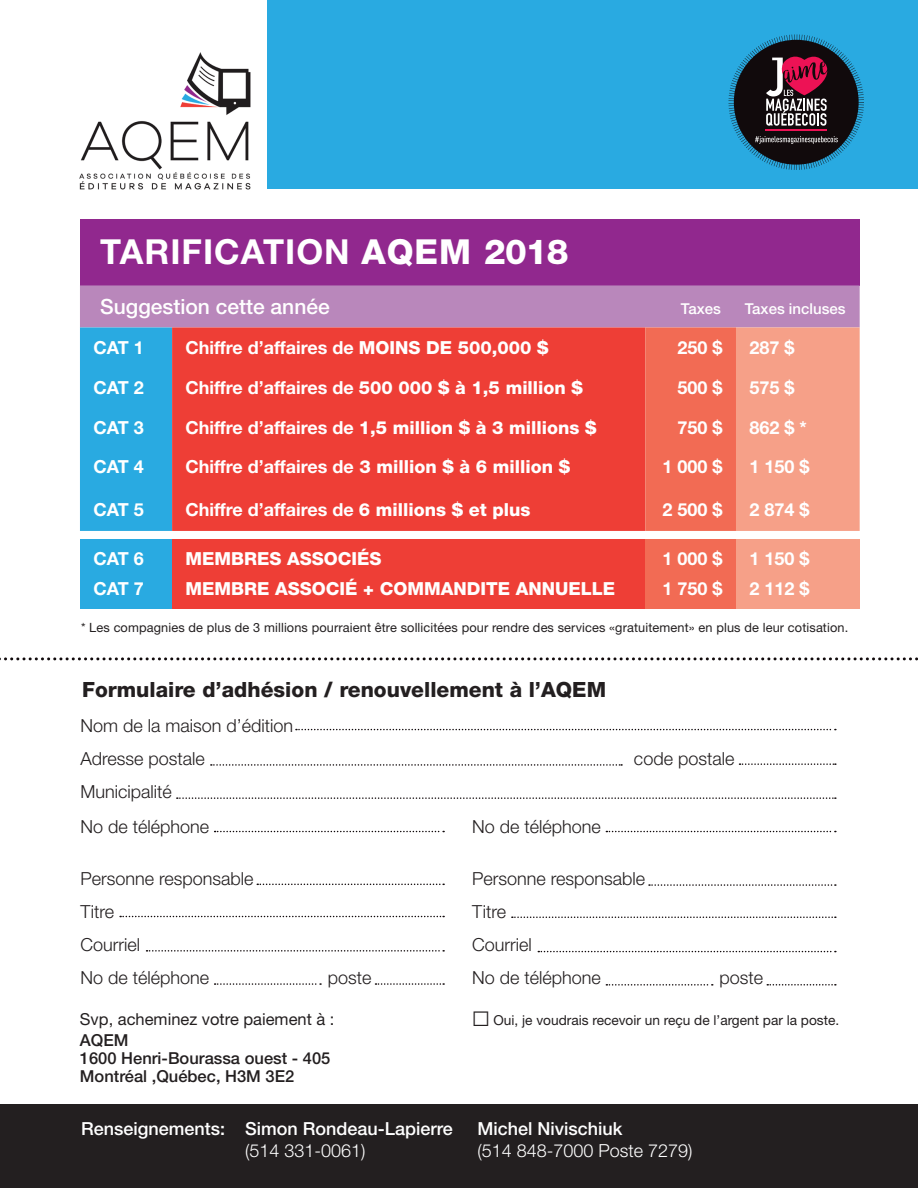
<style>
.page{position:relative;width:918px;height:1188px;background:#fff}
.page>*{position:absolute;margin:0;border:0;box-sizing:border-box;transform-origin:0 0}
.t1{font:700 34.5px "Helvetica Neue LT Std";letter-spacing:.03em;color:#fff}
.t2{font:800 21px "Helvetica Neue LT Std";color:#231f20}
.t3{font:500 21px "Helvetica Neue LT Std";color:#fff}
.t4{font:700 18px "Helvetica Neue LT Std";color:#fff}
.t5{font:300 18px/33.2px "Helvetica Neue LT Std";color:#231f20}
.t6{font:800 18px "Helvetica Neue LT Std";color:#fff}
.t7{font:500 18px "Helvetica Neue LT Std";color:#fff}
.t8{font:300 18px "Helvetica Neue LT Std";color:#fff}
.t9{font:500 16.5px/18px "Helvetica Neue LT Std";color:#231f20}
.t10{font:16.5px "Helvetica Neue LT Std";color:#231f20}
.t11{font:500 15px "Helvetica Neue LT Std";color:#fff}
.t12{font:13.65px "Helvetica Neue LT Std";color:#231f20}
.t13{font:12.75px "Helvetica Neue LT Std";letter-spacing:.01em;color:#231f20}
.s1{font-weight:800}
.s2{font-weight:700}
.s3{font-family:"Arial";font-weight:700;font-size:31.5px}
</style>
<div class="page">
<div style="left:80px;top:219px;width:780px;height:66px;background:#91288e"></div>
<svg style="left:80px;top:285px;width:780px;height:246px;background:#d3666b"></svg>
<div style="left:268px;top:0;width:650px;height:189px;background:#29aae1"></div>
<img style="left:79px;top:53px;width:172px;height:137px">
<svg style="left:296px;top:729px;width:540px;height:1px"></svg>
<svg style="left:177px;top:797px;width:659px;height:2px"></svg>
<svg style="left:740px;top:763px;width:96px;height:2px"></svg>
<svg style="left:211px;top:764px;width:411px;height:2px"></svg>
<svg style="left:0;top:657px;width:918px;height:3px"></svg>
<svg style="left:728px;top:34px;width:136px;height:136px"></svg>
<div style="left:80px;top:539px;width:92px;height:40px;background:#29aae1"></div>
<div style="left:172px;top:539px;width:473px;height:40px;background:#ee3e36"></div>
<div style="left:645px;top:539px;width:91px;height:40px;background:#f26b54"></div>
<div style="left:736px;top:539px;width:124px;height:40px;background:#f6a088"></div>
<div style="left:80px;top:569px;width:92px;height:40px;background:#29aae1"></div>
<div style="left:172px;top:569px;width:473px;height:40px;background:#ee3e36"></div>
<div style="left:645px;top:569px;width:91px;height:40px;background:#f26b54"></div>
<div style="left:736px;top:569px;width:124px;height:40px;background:#f6a088"></div>
<svg style="left:215px;top:831px;width:229px;height:1px"></svg>
<svg style="left:257px;top:884px;width:187px;height:1px"></svg>
<svg style="left:120px;top:916px;width:324px;height:1px"></svg>
<svg style="left:147px;top:950px;width:297px;height:2px"></svg>
<svg style="left:215px;top:983px;width:106px;height:2px"></svg>
<svg style="left:376px;top:983px;width:68px;height:2px"></svg>
<svg style="left:606px;top:831px;width:230px;height:1px"></svg>
<svg style="left:649px;top:884px;width:187px;height:2px"></svg>
<svg style="left:512px;top:917px;width:324px;height:1px"></svg>
<svg style="left:538px;top:951px;width:298px;height:1px"></svg>
<svg style="left:606px;top:984px;width:107px;height:2px"></svg>
<svg style="left:767px;top:984px;width:69px;height:2px"></svg>
<div style="left:0;top:1105px;width:918px;height:83px;background:#231f20"></div>
<h1 class="t1" style="left:100px;top:231px;width:470px">TARIFICATION <span class="s1">AQEM 2018</span></h1>
<p class="t3" style="left:100px;top:294px;width:231px">Suggestion cette année</p>
<p class="t4" style="left:93px;top:336px;width:52px">CAT 1</p>
<p class="t4" style="left:186px;top:336px;width:365px">Chiffre d’affaires de <span class="s1">MOINS DE 500,000 $</span></p>
<p class="t4" style="left:677px;top:336px;width:47px">250 $</p>
<p class="t4" style="left:749px;top:336px;width:47px">287 $</p>
<p class="t4" style="left:93px;top:376px;width:52px">CAT 2</p>
<p class="t4" style="left:186px;top:376px;width:399px">Chiffre d’affaires de <span class="s1">500 000 $ à 1,5 million $</span></p>
<p class="t4" style="left:677px;top:376px;width:47px">500 $</p>
<p class="t4" style="left:749px;top:376px;width:47px">575 $</p>
<p class="t4" style="left:93px;top:416px;width:52px">CAT 3</p>
<p class="t6" style="left:186px;top:416px;width:413px"><span class="s2">Chiffre d’affaires de</span> 1,5 million $ à 3 millions $</p>
<p class="t4" style="left:677px;top:416px;width:47px">750 $</p>
<p class="t4" style="left:749px;top:416px;width:59px">862 $ *</p>
<p class="t4" style="left:93px;top:456px;width:52px">CAT 4</p>
<p class="t4" style="left:186px;top:456px;width:386px">Chiffre d’affaires de <span class="s1">3 million $ à 6 million $</span></p>
<p class="t4" style="left:662px;top:456px;width:62px">1 000 $</p>
<p class="t4" style="left:749px;top:456px;width:62px">1 150 $</p>
<p class="t4" style="left:93px;top:498px;width:52px">CAT 5</p>
<p class="t4" style="left:186px;top:498px;width:347px">Chiffre d’affaires de <span class="s1">6 millions $ et plus</span></p>
<p class="t4" style="left:662px;top:498px;width:62px">2 500 $</p>
<p class="t4" style="left:749px;top:498px;width:62px">2 874 $</p>
<p class="t11" style="left:681px;top:300px;width:41px">Taxes</p>
<p class="t11" style="left:745px;top:300px;width:102px">Taxes incluses</p>
<p class="t4" style="left:93px;top:548px;width:52px">CAT 6</p>
<p class="t6" style="left:186px;top:548px;width:198px">MEMBRES ASSOCIÉS</p>
<p class="t4" style="left:662px;top:548px;width:62px">1 000 $</p>
<p class="t4" style="left:749px;top:548px;width:62px">1 150 $</p>
<p class="t4" style="left:93px;top:578px;width:52px">CAT 7</p>
<p class="t6" style="left:186px;top:578px;width:431px">MEMBRE ASSOCIÉ + COMMANDITE ANNUELLE</p>
<p class="t4" style="left:662px;top:578px;width:62px">1 750 $</p>
<p class="t4" style="left:749px;top:578px;width:62px">2 112 $</p>
<p class="t13" style="left:81px;top:620px;width:769px">* Les compagnies de plus de 3 millions pourraient être sollicitées pour rendre des services «gratuitement» en plus de leur cotisation.</p>
<p class="t2" style="left:82px;top:677px;width:525px">Formulaire d’adhésion / renouvellement à l’AQEM</p>
<p class="t5" style="left:80px;top:709px;width:214px">Nom de la maison d’édition<br>Adresse postale</p>
<p class="t5" style="left:80px;top:775px;width:93px">Municipalité</p>
<p class="t5" style="left:634px;top:742px;width:102px">code postale</p>
<p class="t5" style="left:80px;top:810px;width:130px">No de téléphone</p>
<p class="t5" style="left:80px;top:862px;width:175px">Personne responsable<br>Titre<br>Courriel<br>No de téléphone</p>
<p class="t5" style="left:328px;top:961px;width:45px">poste</p>
<p class="t10" style="left:80px;top:1009px;width:256px">Svp, acheminez votre paiement à :</p>
<p class="t9" style="left:80px;top:1031px;width:252px">AQEM<br>1600 Henri-Bourassa ouest - 405<br>Montréal ,Québec, H3M 3E2</p>
<p class="t7" style="left:81px;top:1118px;width:373px">Renseignements: Simon Rondeau-Lapierre</p>
<p class="t8" style="left:245px;top:1139px;width:122px">(514 331-0061)</p>
<p class="t5" style="left:472px;top:810px;width:130px">No de téléphone</p>
<p class="t5" style="left:472px;top:862px;width:175px">Personne responsable<br>Titre<br>Courriel<br>No de téléphone</p>
<p class="t5" style="left:720px;top:961px;width:45px">poste</p>
<p class="t12" style="left:471px;top:1012px;width:369px"><span class="s3">□</span> Oui, je voudrais recevoir un reçu de l’argent par la poste.</p>
<p class="t7" style="left:478px;top:1118px;width:147px">Michel Nivischiuk</p>
<p class="t8" style="left:478px;top:1139px;width:217px">(514 848-7000 Poste 7279)</p>
</div>
